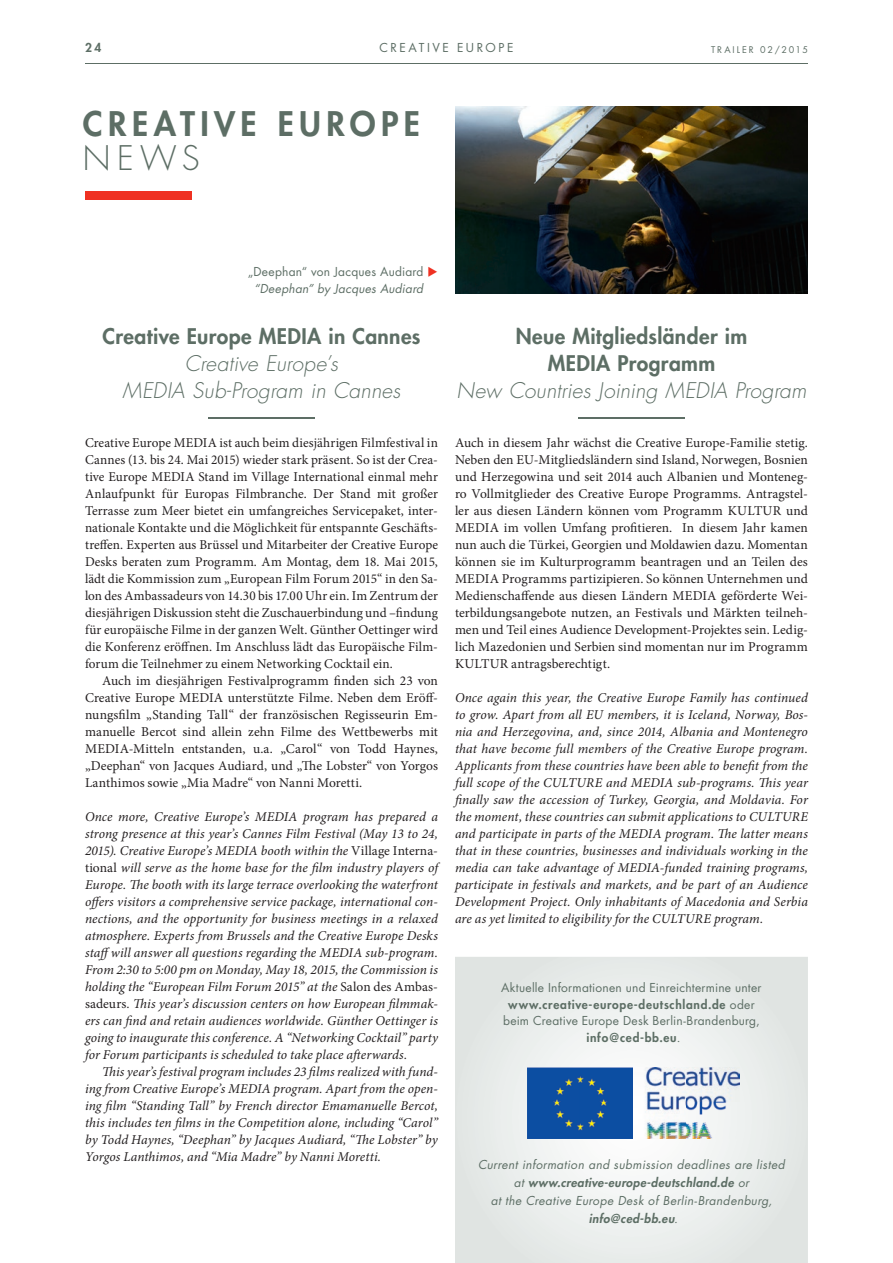
<style>
.page{position:relative;width:893px;height:1263px;background:#fff}
.page>*{position:absolute;margin:0;border:0;box-sizing:border-box;transform-origin:0 0}
.t1{font:800 33px "Futura Std";letter-spacing:.165em;color:#5d6e65}
.t2{font:300 33px "Futura Std";color:#5d6e65}
.t3{font:italic 300 21px/27px "Futura Std";letter-spacing:.005em;color:#5d6e65;text-align:center}
.t4{font:800 21px/27px "Futura Std";letter-spacing:.015em;color:#5d6e65;text-align:center}
.t5{font:italic 13.5px/17px "Minion Pro";letter-spacing:.005em;color:#231f20;text-align:justify}
.t6{font:13.5px/17px "Minion Pro";letter-spacing:.005em;color:#231f20;text-align:justify}
.t7{font:12px/16.5px "Futura Std";letter-spacing:.02em;color:#5d6e65}
.t8{font:italic 12px/18px "Futura Std";letter-spacing:.03em;color:#5d6e65;text-align:center}
.t9{font:12px "Futura Std";letter-spacing:.205em;color:#5d6e65}
.t10{font:800 12px "Futura Std";color:#5d6e65}
.t11{font:9px "Futura Std";letter-spacing:.215em;color:#5d6e65}
.s1{color:#ef3122}
.s2{font-style:italic}
.s3{font-style:normal}
.s4{font-weight:800}
</style>
<div class="page">
<div style="left:85px;top:191px;width:106px;height:9px;background:#ef3122"></div>
<hr style="left:85px;top:63px;width:723px;height:1px;background:#5d6e65">
<hr style="left:208px;top:418px;width:107px;height:1px;background:#5d6e65">
<hr style="left:578px;top:418px;width:107px;height:1px;background:#5d6e65">
<svg style="left:455px;top:957px;width:353px;height:306px"></svg>
<img style="left:527px;top:1067px;width:213px;height:71px">
<img style="left:455px;top:106px;width:353px;height:187px">
<p class="t10" style="left:85px;top:40px;width:18px">24</p>
<p class="t9" style="left:380px;top:40px;width:135px">CREATIVE EUROPE</p>
<p class="t11" style="left:711px;top:43px;width:98px">TRAILER 02/2015</p>
<h1 class="t1" style="left:83px;top:103px;width:338px">CREATIVE EUROPE</h1>
<h1 class="t2" style="left:83px;top:138px;width:118px">NEWS</h1>
<p class="t7" style="left:254px;top:264px;width:185px;line-height:17px;text-indent:-6px">„Deephan“ von Jacques Audiard <span class="s1">◆ </span><span class="s2">“Deephan” by Jacques Audiard</span></p>
<h2 class="t4" style="left:103px;top:323px;width:319px">Creative Europe MEDIA in Cannes</h2>
<h2 class="t3" style="left:122px;top:351px;width:280px">Creative Europe’s<br>MEDIA Sub-Program in Cannes</h2>
<p class="t6" style="left:85px;top:434px;width:354px">Creative Europe MEDIA ist auch beim diesjährigen Filmfestival in Cannes (13. bis 24. Mai 2015) wieder stark präsent. So ist der Crea&shy;tive Europe MEDIA Stand im Village International einmal mehr Anlaufpunkt für Europas Filmbranche. Der Stand mit großer Terrasse zum Meer bietet ein umfangreiches Servicepaket, inter&shy;nationale Kontakte und die Möglichkeit für entspannte Geschäfts&shy;treffen. Experten aus Brüssel und Mitarbeiter der Creative Europe Desks beraten zum Programm. Am Montag, dem 18. Mai 2015, lädt die Kommission zum „European Film Forum 2015“ in den Sa&shy;lon des Ambassadeurs von 14.30 bis 17.00 Uhr ein. Im Zentrum der diesjährigen Diskussion steht die Zuschauerbindung und –findung für europäische Filme in der ganzen Welt. Günther Oettinger wird die Konferenz eröffnen. Im Anschluss lädt das Europäische Film&shy;forum die Teilnehmer zu einem Networking Cocktail ein.</p>
<p class="t6" style="left:85px;top:672px;width:354px;text-indent:17px">Auch im diesjährigen Festivalprogramm finden sich 23 von Creative Europe MEDIA unterstützte Filme. Neben dem Eröff&shy;nungsfilm „Standing Tall“ der französischen Regisseurin Em&shy;manuelle Bercot sind allein zehn Filme des Wettbewerbs mit MEDIA-Mitteln entstanden, u.a. „Carol“ von Todd Haynes, „Deephan“ von Jacques Audiard, und „The Lobster“ von Yorgos Lanthimos sowie „Mia Madre“ von Nanni Moretti.</p>
<p class="t5" style="left:85px;top:808px;width:354px">Once more, Creative Europe’s MEDIA program has prepared a strong presence at this year’s Cannes Film Festival (May 13 to 24, 2015). Creative Europe’s MEDIA booth within the <span class="s3">Village Interna&shy;tional</span> will serve as the home base for the film industry players of Europe. The booth with its large terrace overlooking the waterfront offers visitors a comprehensive service package, international con&shy;nections, and the opportunity for business meetings in a relaxed atmosphere. Experts from Brussels and the Creative Europe Desks staffwill answer all questions regarding the MEDIA sub-program.<br>From 2:30 to 5:00 pm on Monday, May 18, 2015, the Commission is holding the “European Film Forum 2015” at the <span class="s3">Salon des Ambas&shy;sadeurs</span>. This year’s discussion centers on how European filmmak&shy;ers can find and retain audiences worldwide. Günther Oettinger is going to inaugurate this conference. A “Networking Cocktail” party for Forum participants is scheduled to take place afterwards.</p>
<p class="t5" style="left:85px;top:1063px;width:354px;text-indent:17px">This year’s festival program includes 23 films realized with fund&shy;ing from Creative Europe’s MEDIA program. Apart from the open&shy;ing film “Standing Tall” by French director Emamanuelle Bercot, this includes ten films in the Competition alone, including “Carol” by Todd Haynes, “Deephan” by Jacques Audiard, “The Lobster” by Yorgos Lanthimos, and “Mia Madre” by Nanni Moretti.</p>
<h2 class="t4" style="left:516px;top:323px;width:233px">Neue Mitgliedsländer im<br>MEDIA Programm</h2>
<h2 class="t3" style="left:456px;top:378px;width:351px">New Countries Joining MEDIA Program</h2>
<p class="t6" style="left:455px;top:434px;width:354px">Auch in diesem Jahr wächst die Creative Europe-Familie stetig.<br>Neben den EU-Mitgliedsländern sind Island, Norwegen, Bosnien und Herzegowina und seit 2014 auch Albanien und Monteneg&shy;ro Vollmitglieder des Creative Europe Programms. Antragstel&shy;ler aus diesen Ländern können vom Programm KULTUR und MEDIA im vollen Umfang profitieren. In diesem Jahr kamen nun auch die Türkei, Georgien und Moldawien dazu. Momentan können sie im Kulturprogramm beantragen und an Teilen des MEDIA Programms partizipieren. So können Unternehmen und Medienschaffende aus diesen Ländern MEDIA geförderte Wei&shy;terbildungsangebote nutzen, an Festivals und Märkten teilneh&shy;men und Teil eines Audience Development-Projektes sein. Ledig&shy;lich Mazedonien und Serbien sind momentan nur im Programm KULTUR antragsberechtigt.</p>
<p class="t5" style="left:455px;top:689px;width:354px">Once again this year, the Creative Europe Family has continued to grow. Apart from all EU members, it is Iceland, Norway, Bos&shy;nia and Herzegovina, and, since 2014, Albania and Montenegro that have become full members of the Creative Europe program.<br>Applicants from these countries have been able to benefit from the full scope of the CULTURE and MEDIA sub-programs. This year finally saw the accession of Turkey, Georgia, and Moldavia. For the moment, these countries can submit applications to CULTURE and participate in parts of the MEDIA program. The latter means that in these countries, businesses and individuals working in the media can take advantage of MEDIA-funded training programs, participate in festivals and markets, and be part of an Audience Development Project. Only inhabitants of Macedonia and Serbia are as yet limited to eligibility for the CULTURE program.</p>
<p class="t7" style="left:501px;top:980px;width:262px;text-align:center">Aktuelle Informationen und Einreichtermine unter <span class="s4">www.creative-europe-deutschland.de</span> oder beim Creative Europe Desk Berlin-Brandenburg, <span class="s4">info@ced-bb.eu</span>.</p>
<p class="t8" style="left:478px;top:1156px;width:308px">Current information and submission deadlines are listed at <span class="s4">www.creative-europe-deutschland.de</span> or<br>at the Creative Europe Desk of Berlin-Brandenburg, <span class="s4">info@ced-bb.eu</span>.</p>
</div>
